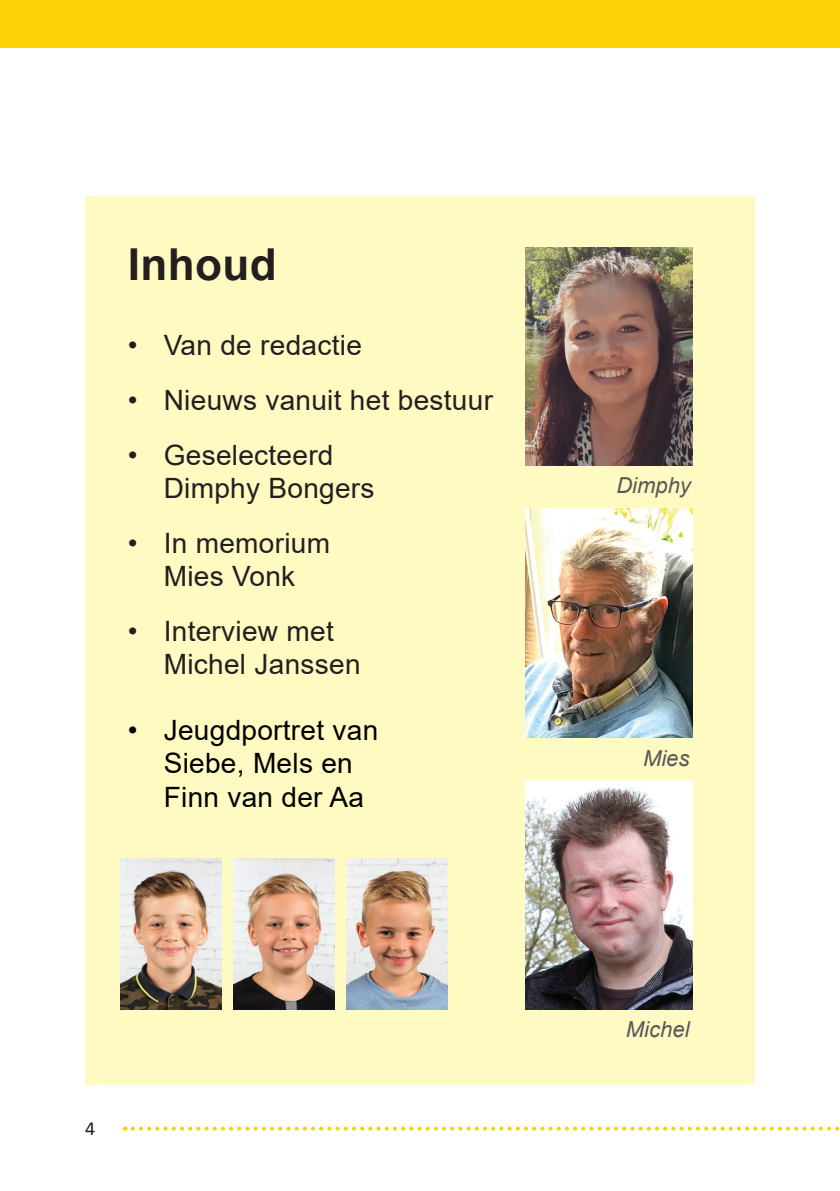
<style>
.page{position:relative;width:840px;height:1191px;background:#fff}
.page>*{position:absolute;margin:0;border:0;box-sizing:border-box;transform-origin:0 0}
.t1{font:700 44px "Arial";letter-spacing:.01em;color:#231f20}
.t2{font:28px/33px "Arial";letter-spacing:.01em;color:#231f20}
.t3{font:28px/33.6px "Arial";letter-spacing:.01em;color:#000}
.t4{font:italic 22px "Arial";color:#57585a}
.t5{font:20px "Calibri";color:#231f20}
</style>
<div class="page">
<svg style="left:133px;top:1126px;width:707px;height:4px"></svg>
<div style="left:0;top:0;width:839px;height:48px;background:#fed105"></div>
<div style="left:85px;top:196px;width:669px;height:888px;background:#fffac1"></div>
<img style="left:525px;top:248px;width:167px;height:217px">
<img style="left:525px;top:508px;width:167px;height:229px">
<img style="left:525px;top:780px;width:167px;height:229px">
<img style="left:120px;top:858px;width:101px;height:151px">
<img style="left:233px;top:858px;width:101px;height:151px">
<img style="left:347px;top:858px;width:100px;height:151px">
<h1 class="t1" style="left:128px;top:233px;width:150px">Inhoud</h1>
<p class="t2" style="left:128px;top:328px;width:235px">• Van de redactie</p>
<p class="t2" style="left:128px;top:383px;width:366px">• Nieuws vanuit het bestuur</p>
<p class="t2" style="left:164px;top:438px;width:212px;text-indent:-36px">• Geselecteerd<br>Dimphy Bongers</p>
<p class="t2" style="left:128px;top:526px;width:204px;text-align:center">• In memorium<br>Mies Vonk</p>
<p class="t2" style="left:164px;top:614px;width:198px;text-indent:-36px">• Interview met<br>Michel Janssen</p>
<p class="t3" style="left:164px;top:713px;width:216px;text-indent:-36px">• Jeugdportret van<br>Siebe, Mels en<br>Finn van der Aa</p>
<p class="t5" style="left:85px;top:1114px;width:12px">4</p>
<p class="t4" style="left:616px;top:471px;width:76px">Dimphy</p>
<p class="t4" style="left:642px;top:743px;width:48px">Mies</p>
<p class="t4" style="left:625px;top:1015px;width:65px">Michel</p>
</div>
